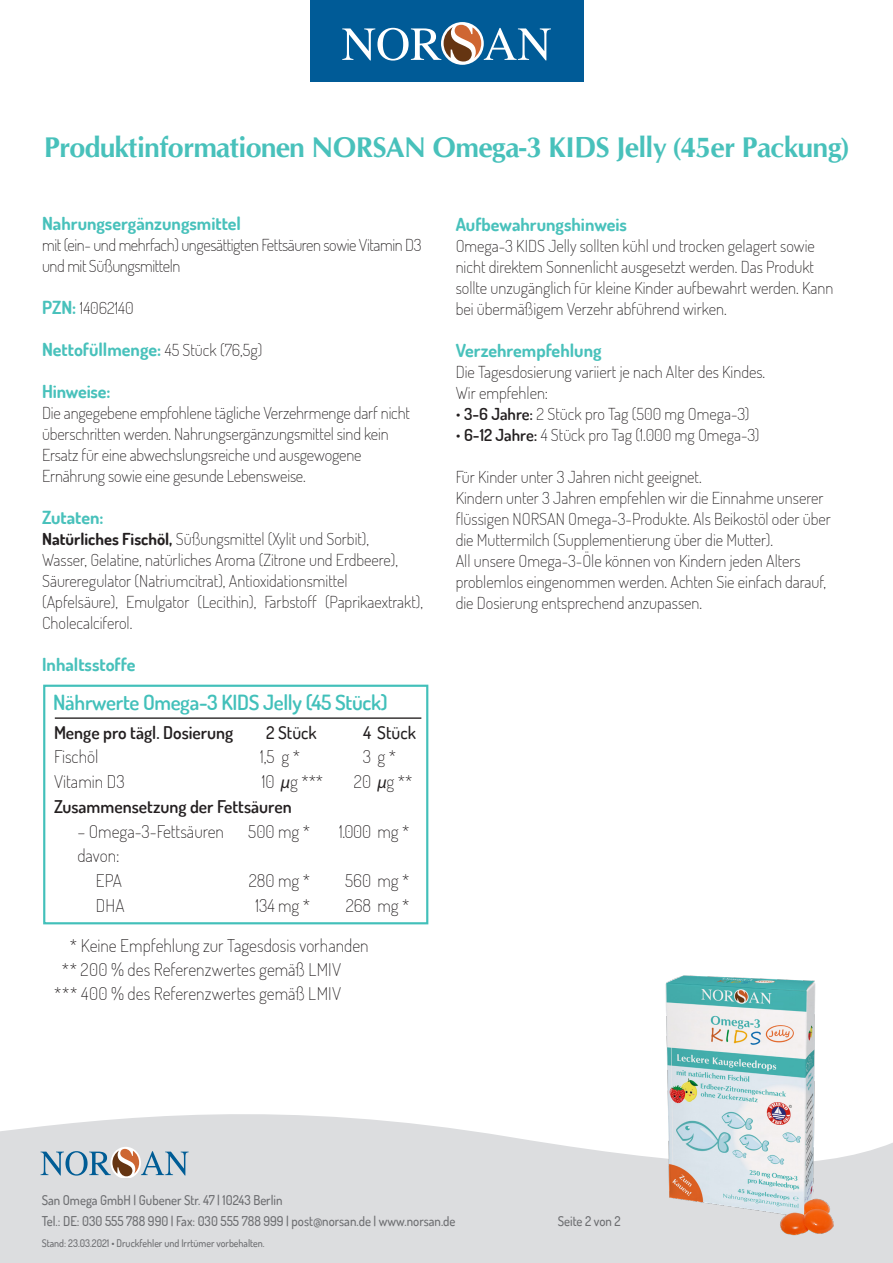
<style>
.page{position:relative;width:893px;height:1263px;background:#fff}
.page>*{position:absolute;margin:0;border:0;box-sizing:border-box;transform-origin:0 0}
.t1{font:700 28.5px "CG Omega";letter-spacing:-.025em;color:#48c1bb}
.t2{font:600 20.85px "Dosis";letter-spacing:-.015em;color:#42c0ba}
.t3{font:700 18px "Dosis";color:#48c1bb}
.t4{font:17.55px/24.8px "Dosis";color:#231f20;text-align:right}
.t5{font:600 17.55px "Dosis";color:#231f20}
.t6{font:500 17.55px "Dosis";color:#231f20}
.t7{font:16.5px/21px "Dosis";color:#231f20}
.t8{font:16.5px/21px "Dosis";letter-spacing:-.025em;color:#231f20}
.t9{font:500 13.5px/21px "Dosis";color:#6c6d70;scale:.95 1}
.t10{font:500 10.5px "Dosis";color:#6c6d70;scale:.95 1}
.s1{font-weight:700;font-size:18px;color:#48c1bb}
.s2{font-weight:400;font-size:16.5px;color:#231f20}
.s3{font-weight:700}
.s4{font-family:"Myriad Pro";font-style:italic}
.s5{font-weight:600}
</style>
<div class="page">
<svg style="left:0;top:1114px;width:893px;height:149px;background:#dfe0e1"></svg>
<div style="left:310px;top:0;width:273px;height:81px;background:#005b97"></div>
<svg style="left:441px;top:22px;width:43px;height:43px"></svg>
<svg style="left:342px;top:25px;width:209px;height:37px"></svg>
<img style="left:644px;top:975px;width:230px;height:277px">
<svg style="left:41px;top:1147px;width:148px;height:30px;background:#adb8c0"></svg>
<div style="left:43px;top:685px;width:385px;height:239px;border:2px solid #42c0ba"></div>
<hr style="left:55px;top:717px;width:366px;height:2px;background:#231f20">
<h1 class="t1" style="left:44px;top:129px;width:807px">Produktinformationen NORSAN Omega-3 KIDS Jelly (45er Packung)</h1>
<p class="t3" style="left:42px;top:212px;width:200px">Nahrungsergänzungsmittel</p>
<p class="t8" style="left:42px;top:234px;width:381px">mit (ein- und mehrfach) ungesättigten Fettsäuren sowie Vitamin D3 und mit Süßungsmitteln</p>
<p class="t7" style="left:42px;top:297px;width:93px"><span class="s1">PZN:</span> 14062140</p>
<p class="t3" style="left:42px;top:338px;width:222px">Nettofüllmenge: <span class="s2">45 Stück (76,5g)</span></p>
<p class="t3" style="left:42px;top:380px;width:70px">Hinweise:</p>
<p class="t7" style="left:42px;top:402px;width:369px">Die angegebene empfohlene tägliche Verzehrmenge darf nicht überschritten werden. Nahrungsergänzungsmittel sind kein Ersatz für eine abwechslungsreiche und ausgewogene Ernährung sowie eine gesunde Lebensweise.</p>
<p class="t3" style="left:42px;top:506px;width:63px">Zutaten:</p>
<p class="t7" style="left:42px;top:528px;width:383px"><span class="s3">Natürliches Fischöl,</span> Süßungsmittel (Xylit und Sorbit),<br>Wasser, Gelatine, natürliches Aroma (Zitrone und Erdbeere), Säureregulator (Natriumcitrat), Antioxidationsmittel (Apfelsäure), Emulgator (Lecithin), Farbstoff (Paprikaextrakt), Cholecalciferol.</p>
<p class="t3" style="left:42px;top:653px;width:95px">Inhaltsstoffe</p>
<p class="t2" style="left:53px;top:689px;width:336px">Nährwerte Omega-3 KIDS Jelly (45 Stück)</p>
<p class="t5" style="left:54px;top:721px;width:181px">Menge pro tägl. Dosierung</p>
<p class="t6" style="left:266px;top:721px;width:52px">2 Stück</p>
<p class="t6" style="left:363px;top:721px;width:54px">4 Stück</p>
<p class="t4" style="left:54px;top:744px;width:46px">Fischöl</p>
<p class="t4" style="left:260px;top:744px;width:42px">1,5 g *</p>
<p class="t4" style="left:363px;top:744px;width:35px">3 g *</p>
<p class="t4" style="left:54px;top:768px;width:72px">Vitamin D3</p>
<p class="t4" style="left:262px;top:768px;width:63px">10 <span class="s4">μ</span>g ***</p>
<p class="t4" style="left:354px;top:768px;width:60px">20 <span class="s4">μ</span>g **</p>
<p class="t5" style="left:54px;top:795px;width:239px">Zusammensetzung der Fettsäuren</p>
<p class="t4" style="left:77px;top:818px;width:148px">– Omega-3-Fettsäuren</p>
<p class="t4" style="left:248px;top:818px;width:63px">500 mg *</p>
<p class="t4" style="left:339px;top:818px;width:72px">1.000 mg *</p>
<p class="t4" style="left:77px;top:843px;width:46px">davon:<br>EPA</p>
<p class="t4" style="left:249px;top:867px;width:63px">280 mg *</p>
<p class="t4" style="left:345px;top:867px;width:66px">560 mg *</p>
<p class="t4" style="left:96px;top:892px;width:30px">DHA</p>
<p class="t4" style="left:255px;top:892px;width:56px">134 mg *</p>
<p class="t4" style="left:346px;top:892px;width:65px">268 mg *</p>
<p class="t4" style="left:70px;top:932px;width:300px">* Keine Empfehlung zur Tagesdosis vorhanden</p>
<p class="t4" style="left:62px;top:956px;width:281px">** 200 % des Referenzwertes gemäß LMIV</p>
<p class="t4" style="left:54px;top:980px;width:288px">*** 400 % des Referenzwertes gemäß LMIV</p>
<p class="t3" style="left:456px;top:213px;width:173px">Aufbewahrungshinweis</p>
<p class="t7" style="left:456px;top:235px;width:379px">Omega-3 KIDS Jelly sollten kühl und trocken gelagert sowie nicht direktem Sonnenlicht ausgesetzt werden. Das Produkt sollte unzugänglich für kleine Kinder aufbewahrt werden. Kann bei übermäßigem Verzehr abführend wirken.</p>
<p class="t3" style="left:456px;top:339px;width:147px">Verzehrempfehlung</p>
<p class="t7" style="left:456px;top:361px;width:311px">Die Tagesdosierung variiert je nach Alter des Kindes.<br>Wir empfehlen:</p>
<p class="t7" style="left:456px;top:403px;width:295px">• <span class="s5">3-6 Jahre:</span> 2 Stück pro Tag (500 mg Omega-3)</p>
<p class="t7" style="left:456px;top:424px;width:305px">• <span class="s5">6-12 Jahre:</span> 4 Stück pro Tag (1.000 mg Omega-3)</p>
<p class="t7" style="left:456px;top:466px;width:377px">Für Kinder unter 3 Jahren nicht geeignet.<br>Kindern unter 3 Jahren empfehlen wir die Einnahme unserer flüssigen NORSAN Omega-3-Produkte. Als Beikostöl oder über die Muttermilch (Supplementierung über die Mutter).<br>All unsere Omega-3-Öle können von Kindern jeden Alters problemlos eingenommen werden. Achten Sie einfach darauf, die Dosierung entsprechend anzupassen.</p>
<p class="t9" style="left:42px;top:1189px;width:437px">San Omega GmbH | Gubener Str. 47 | 10243 Berlin<br>Tel.: DE: 030 555 788 990 | Fax: 030 555 788 999 | post@norsan.de | www.norsan.de</p>
<p class="t10" style="left:42px;top:1236px;width:236px">Stand: 23.03.2021 • Druckfehler und Irrtümer vorbehalten.</p>
<p class="t9" style="left:558px;top:1210px;width:68px">Seite 2 von 2</p>
</div>
